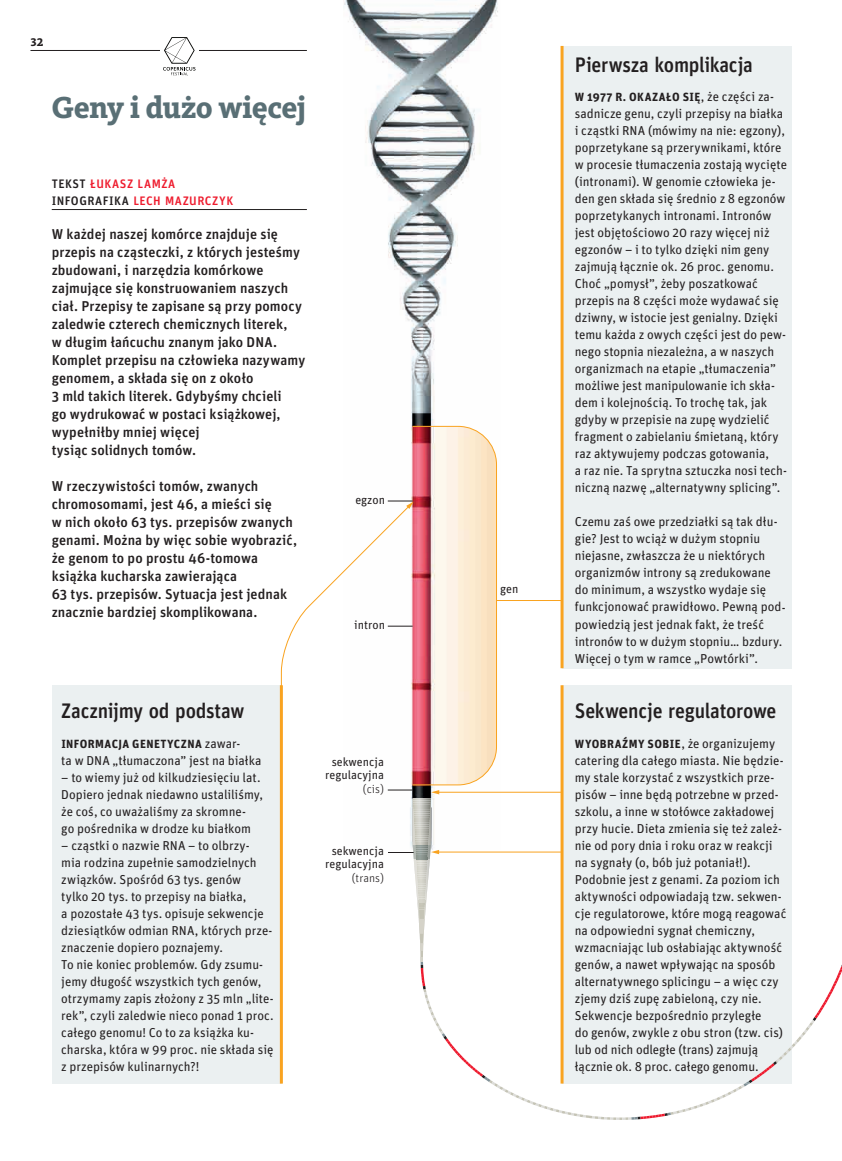
<style>
.page{position:relative;width:842px;height:1161px;background:#fff}
.page>*{position:absolute;margin:0;border:0;box-sizing:border-box;transform-origin:0 0}
.t1{font:800 31.5px "Kievit Slab Pro";letter-spacing:-.01em;color:#596f75;scale:.95 1}
.t2{font:500 21px "Unit Pro";letter-spacing:-.015em;color:#231f20;scale:.95 1}
.t3{font:500 14.25px/18px "Unit Pro";letter-spacing:.005em;color:#231f20}
.t4{font:12.9px/17px "Unit Pro";color:#231f20}
.t5{font:500 12.3px/17px "Unit Pro";letter-spacing:.035em;color:#ee1b2d}
.t6{font:12px/13.5px "Unit Pro";color:#231f20;text-align:center}
.t7{font:300 12px "Unit Pro";color:#231f20}
.t8{font:700 11.85px "Unit Pro";letter-spacing:.04em;color:#231f20}
.t9{font:800 11.55px "Kievit Slab Pro";color:#231f20}
.s1{color:#231f20}
.s2{font-weight:400;font-size:12.9px}
.s3{font-weight:700;font-size:11.85px}
</style>
<div class="page">
<div style="left:52px;top:685px;width:229px;height:398px;background:#ebf0f1"></div>
<hr style="left:280px;top:685px;width:3px;height:398px;background:#f9a320">
<img style="left:343px;top:0;width:155px;height:426px">
<div style="left:562px;top:46px;width:230px;height:622px;background:#ebf0f1"></div>
<hr style="left:560px;top:46px;width:3px;height:622px;background:#f9a320">
<svg style="left:281px;top:426px;width:561px;height:694px"></svg>
<hr style="left:30px;top:50px;width:277px;height:1px;background:#231f20">
<div style="left:160px;top:37px;width:38px;height:38px;background:#fff"></div>
<svg style="left:163px;top:37px;width:32px;height:38px"></svg>
<hr style="left:52px;top:209px;width:255px;height:1px;background:#231f20">
<p class="t9" style="left:30px;top:35px;width:14px">32</p>
<h1 class="t1" style="left:52px;top:88px;width:269px">Geny i dużo więcej</h1>
<p class="t5" style="left:52px;top:175px;width:183px"><span class="s1">TEKST</span> ŁUKASZ LAMŻA<br><span class="s1">INFOGRAFIKA</span> LECH MAZURCZYK</p>
<p class="t3" style="left:52px;top:225px;width:255px">W każdej naszej komórce znajduje się przepis na cząsteczki, z których jesteśmy zbudowani, i narzędzia komórkowe zajmujące się konstruowaniem naszych ciał. Przepisy te zapisane są przy pomocy zaledwie czterech chemicznych literek,<br>w długim łańcuchu znanym jako DNA.<br>Komplet przepisu na człowieka nazywamy genomem, a składa się on z około<br>3 mld takich literek. Gdybyśmy chcieli<br>go wydrukować w postaci książkowej, wypełniłby mniej więcej<br>tysiąc solidnych tomów.</p>
<p class="t3" style="left:52px;top:477px;width:247px">W rzeczywistości tomów, zwanych chromosomami, jest 46, a mieści się<br>w nich około 63 tys. przepisów zwanych genami. Można by więc sobie wyobrazić, że genom to po prostu 46-tomowa książka kucharska zawierająca<br>63 tys. przepisów. Sytuacja jest jednak znacznie bardziej skomplikowana.</p>
<p class="t6" style="left:355px;top:493px;width:31px">egzon</p>
<p class="t6" style="left:354px;top:618px;width:32px">intron</p>
<h2 class="t2" style="left:61px;top:697px;width:194px">Zacznijmy od podstaw</h2>
<p class="t8" style="left:61px;top:736px;width:180px">INFORMACJA GENETYCZNA <span class="s2">zawar-</span></p>
<p class="t4" style="left:61px;top:751px;width:202px">ta w DNA „tłumaczona” jest na białka</p>
<p class="t4" style="left:61px;top:768px;width:203px">– to wiemy już od kilkudziesięciu lat.<br>Dopiero jednak niedawno ustaliliśmy, że coś, co uważaliśmy za skromne-<br>go pośrednika w drodze ku białkom</p>
<p class="t4" style="left:61px;top:836px;width:214px">– cząstki o nazwie RNA – to olbrzy-<br>mia rodzina zupełnie samodzielnych związków. Spośród 63 tys. genów<br>tylko 20 tys. to przepisy na białka,<br>a pozostałe 43 tys. opisuje sekwencje dziesiątków odmian RNA, których prze&shy;znaczenie dopiero poznajemy.<br>To nie koniec problemów. Gdy zsumu&shy;jemy długość wszystkich tych genów, otrzymamy zapis złożony z 35 mln „lite&shy;rek”, czyli zaledwie nieco ponad 1 proc. całego genomu! Co to za książka ku&shy;charska, która w 99 proc. nie składa się z przepisów kulinarnych?!</p>
<p class="t6" style="left:325px;top:755px;width:60px">sekwencja regulacyjna</p>
<p class="t7" style="left:363px;top:782px;width:23px">(cis)</p>
<p class="t6" style="left:325px;top:844px;width:60px">sekwencja regulacyjna</p>
<p class="t7" style="left:352px;top:871px;width:34px">(trans)</p>
<p class="t6" style="left:500px;top:582px;width:20px">gen</p>
<h2 class="t2" style="left:575px;top:51px;width:189px">Pierwsza komplikacja</h2>
<p class="t8" style="left:575px;top:89px;width:201px">W 1977 R. OKAZAŁO SIĘ<span class="s2">, że części za-</span></p>
<p class="t4" style="left:575px;top:105px;width:214px">sadnicze genu, czyli przepisy na białka i cząstki RNA (mówimy na nie: egzony), poprzetykane są przerywnikami, które w procesie tłumaczenia zostają wycięte (intronami). W genomie człowieka je&shy;den gen składa się średnio z 8 egzonów poprzetykanych intronami. Intronów jest objętościowo 20 razy więcej niż egzonów – i to tylko dzięki nim geny zajmują łącznie ok. 26 proc. genomu.<br>Choć „pomysł”, żeby poszatkować przepis na 8 części może wydawać się dziwny, w istocie jest genialny. Dzięki temu każda z owych części jest do pew&shy;nego stopnia niezależna, a w naszych organizmach na etapie „tłumaczenia” możliwe jest manipulowanie ich skła&shy;dem i kolejnością. To trochę tak, jak gdyby w przepisie na zupę wydzielić fragment o zabielaniu śmietaną, który raz aktywujemy podczas gotowania,<br>a raz nie. Ta sprytna sztuczka nosi tech&shy;niczną nazwę „alternatywny splicing”.</p>
<p class="t4" style="left:575px;top:513px;width:212px">Czemu zaś owe przedziałki są tak dłu&shy;gie? Jest to wciąż w dużym stopniu niejasne, zwłaszcza że u niektórych organizmów introny są zredukowane do minimum, a wszystko wydaje się funkcjonować prawidłowo. Pewną pod&shy;powiedzią jest jednak fakt, że treść intronów to w dużym stopniu… bzdury.<br>Więcej o tym w ramce „Powtórki”.</p>
<h2 class="t2" style="left:575px;top:697px;width:214px">Sekwencje regulatorowe</h2>
<p class="t4" style="left:575px;top:734px;width:213px"><span class="s3">WYOBRAŹMY SOBIE</span>, że organizujemy catering dla całego miasta. Nie będzie&shy;my stale korzystać z wszystkich prze&shy;pisów – inne będą potrzebne w przed&shy;szkolu, a inne w stołówce zakładowej przy hucie. Dieta zmienia się też zależ&shy;nie od pory dnia i roku oraz w reakcji na sygnały (o, bób już potaniał!).<br>Podobnie jest z genami. Za poziom ich aktywności odpowiadają tzw. sekwen&shy;cje regulatorowe, które mogą reagować na odpowiedni sygnał chemiczny, wzmacniając lub osłabiając aktywność genów, a nawet wpływając na sposób alternatywnego splicingu – a więc czy zjemy dziś zupę zabieloną, czy nie.<br>Sekwencje bezpośrednio przyległe<br>do genów, zwykle z obu stron (tzw. cis) lub od nich odległe (trans) zajmują łącznie ok. 8 proc. całego genomu.</p>
</div>
